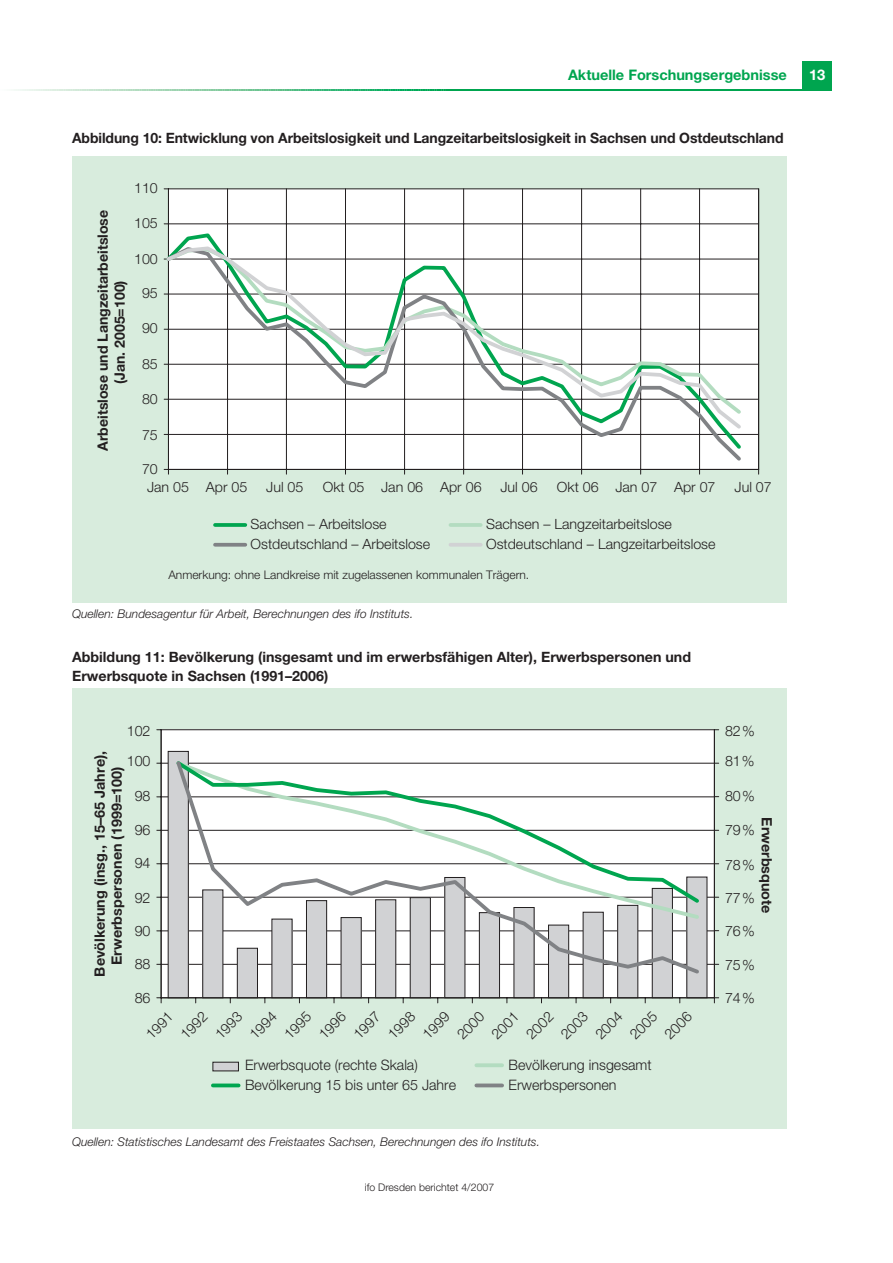
<style>
.page{position:relative;width:893px;height:1263px;background:#fff}
.page>*{position:absolute;margin:0;border:0;box-sizing:border-box;transform-origin:0 0}
.t1{font:700 14.7px "Helvetica Neue";color:#fff}
.t2{font:700 14.55px "Helvetica Neue";color:#00a54f}
.t3{font:300 14.4px "Helvetica Neue";color:#231f20}
.t4{font:700 14.25px/17.1px "Helvetica Neue";color:#231f20;text-align:center}
.t5{font:300 14.25px "Helvetica Neue";color:#231f20}
.t6{font:300 14.1px "Helvetica Neue";color:#231f20}
.t7{font:italic 300 12px "Helvetica Neue";color:#231f20}
.t8{font:300 11.85px "Helvetica Neue";color:#231f20}
.t9{font:300 10.5px "Helvetica Neue";color:#231f20}
</style>
<div class="page">
<div style="left:802px;top:61px;width:30px;height:30px;background:#00a54f"></div>
<hr style="left:447px;top:89px;width:385px;height:2px;background:#00a54f">
<svg style="left:14px;top:89px;width:433px;height:2px"></svg>
<div style="left:72px;top:156px;width:714px;height:447px;background:#d8ecdd"></div>
<div style="left:168px;top:189px;width:590px;height:280px;background:#fff"></div>
<hr style="left:168px;top:434px;width:590px;height:1px;background:#231f20">
<hr style="left:168px;top:399px;width:590px;height:1px;background:#231f20">
<hr style="left:168px;top:364px;width:590px;height:1px;background:#231f20">
<hr style="left:168px;top:329px;width:590px;height:1px;background:#231f20">
<hr style="left:168px;top:294px;width:590px;height:1px;background:#231f20">
<hr style="left:168px;top:259px;width:590px;height:1px;background:#231f20">
<hr style="left:168px;top:223px;width:590px;height:1px;background:#231f20">
<hr style="left:227px;top:189px;width:1px;height:280px;background:#231f20">
<hr style="left:286px;top:189px;width:1px;height:280px;background:#231f20">
<hr style="left:345px;top:189px;width:1px;height:280px;background:#231f20">
<hr style="left:404px;top:189px;width:1px;height:280px;background:#231f20">
<hr style="left:463px;top:189px;width:1px;height:280px;background:#231f20">
<hr style="left:522px;top:189px;width:1px;height:280px;background:#231f20">
<hr style="left:581px;top:189px;width:1px;height:280px;background:#231f20">
<hr style="left:640px;top:189px;width:1px;height:280px;background:#231f20">
<hr style="left:699px;top:189px;width:1px;height:280px;background:#231f20">
<hr style="left:758px;top:189px;width:1px;height:280px;background:#231f20">
<hr style="left:168px;top:189px;width:1px;height:280px;background:#231f20">
<hr style="left:168px;top:469px;width:590px;height:1px;background:#231f20">
<svg style="left:163px;top:432px;width:581px;height:32px"></svg>
<svg style="left:163px;top:245px;width:581px;height:187px"></svg>
<hr style="left:450px;top:523px;width:30px;height:4px;background:#b3dcc0">
<svg style="left:215px;top:523px;width:30px;height:4px"></svg>
<svg style="left:215px;top:543px;width:30px;height:4px"></svg>
<hr style="left:450px;top:543px;width:30px;height:4px;background:#d1d2d4">
<div style="left:72px;top:688px;width:714px;height:440px;background:#d8ecdd"></div>
<div style="left:161px;top:730px;width:553px;height:268px;background:#fff"></div>
<hr style="left:161px;top:964px;width:553px;height:1px;background:#231f20">
<hr style="left:161px;top:931px;width:553px;height:1px;background:#231f20">
<hr style="left:161px;top:897px;width:553px;height:1px;background:#231f20">
<hr style="left:161px;top:863px;width:553px;height:1px;background:#231f20">
<hr style="left:161px;top:830px;width:553px;height:1px;background:#231f20">
<hr style="left:161px;top:796px;width:553px;height:1px;background:#231f20">
<hr style="left:161px;top:763px;width:553px;height:1px;background:#231f20">
<div style="left:168px;top:751px;width:20px;height:247px;background:#d1d2d4"></div>
<div style="left:203px;top:890px;width:20px;height:108px;background:#d1d2d4"></div>
<div style="left:202px;top:890px;width:21px;height:108px;border:1px solid #231f20"></div>
<div style="left:237px;top:948px;width:20px;height:50px;background:#d1d2d4"></div>
<div style="left:237px;top:948px;width:21px;height:50px;border:1px solid #231f20"></div>
<div style="left:272px;top:919px;width:20px;height:79px;background:#d1d2d4"></div>
<div style="left:306px;top:901px;width:20px;height:97px;background:#d1d2d4"></div>
<div style="left:306px;top:900px;width:21px;height:98px;border:1px solid #231f20"></div>
<div style="left:341px;top:918px;width:20px;height:80px;background:#d1d2d4"></div>
<div style="left:375px;top:900px;width:21px;height:98px;background:#d1d2d4"></div>
<div style="left:375px;top:899px;width:21px;height:99px;border:1px solid #231f20"></div>
<div style="left:410px;top:898px;width:20px;height:100px;background:#d1d2d4"></div>
<div style="left:410px;top:897px;width:21px;height:101px;border:1px solid #231f20"></div>
<div style="left:445px;top:877px;width:20px;height:121px;background:#d1d2d4"></div>
<div style="left:444px;top:877px;width:21px;height:121px;border:1px solid #231f20"></div>
<div style="left:479px;top:913px;width:20px;height:85px;background:#d1d2d4"></div>
<div style="left:479px;top:912px;width:21px;height:86px;border:1px solid #231f20"></div>
<div style="left:514px;top:908px;width:20px;height:90px;background:#d1d2d4"></div>
<div style="left:548px;top:925px;width:20px;height:73px;background:#d1d2d4"></div>
<div style="left:548px;top:925px;width:21px;height:73px;border:1px solid #231f20"></div>
<div style="left:583px;top:912px;width:20px;height:86px;background:#d1d2d4"></div>
<div style="left:617px;top:905px;width:21px;height:93px;background:#d1d2d4"></div>
<div style="left:617px;top:905px;width:21px;height:93px;border:1px solid #231f20"></div>
<div style="left:652px;top:888px;width:20px;height:110px;background:#d1d2d4"></div>
<div style="left:652px;top:888px;width:20px;height:110px;border:1px solid #231f20"></div>
<div style="left:686px;top:877px;width:21px;height:121px;background:#d1d2d4"></div>
<hr style="left:161px;top:730px;width:1px;height:268px;background:#231f20">
<hr style="left:161px;top:997px;width:553px;height:1px;background:#231f20">
<svg style="left:157px;top:997px;width:5px;height:6px"></svg>
<svg style="left:176px;top:758px;width:526px;height:219px"></svg>
<svg style="left:713px;top:729px;width:6px;height:274px"></svg>
<div style="left:213px;top:1062px;width:25px;height:9px;background:#d1d2d4"></div>
<div style="left:212px;top:1062px;width:27px;height:9px;border:1px solid #231f20"></div>
<svg style="left:476px;top:1063px;width:26px;height:4px"></svg>
<hr style="left:213px;top:1084px;width:26px;height:3px;background:#00a54f">
<hr style="left:476px;top:1084px;width:26px;height:3px;background:#808285">
<p class="t2" style="left:568px;top:70px;width:220px">Aktuelle Forschungsergebnisse</p>
<p class="t4" style="left:72px;top:131px;width:713px">Abbildung 10: Entwicklung von Arbeitslosigkeit und Langzeitarbeitslosigkeit in Sachsen und Ostdeutschland</p>
<p class="t6" style="left:134px;top:183px;width:25px">110</p>
<p class="t4" style="left:95px;top:451px;width:243px;rotate:-90deg">Arbeitslose und Langzeitarbeitslose (Jan. 2005=100)</p>
<p class="t6" style="left:134px;top:218px;width:25px">105</p>
<p class="t6" style="left:134px;top:254px;width:25px">100</p>
<p class="t6" style="left:142px;top:288px;width:17px">95</p>
<p class="t6" style="left:142px;top:323px;width:17px">90</p>
<p class="t6" style="left:142px;top:359px;width:17px">85</p>
<p class="t6" style="left:142px;top:394px;width:17px">80</p>
<p class="t6" style="left:142px;top:430px;width:17px">75</p>
<p class="t6" style="left:142px;top:464px;width:17px">70</p>
<p class="t6" style="left:147px;top:482px;width:102px">Jan 05 Apr 05</p>
<p class="t6" style="left:266px;top:482px;width:39px">Jul 05</p>
<p class="t6" style="left:323px;top:482px;width:160px">Okt 05 Jan 06 Apr 06</p>
<p class="t6" style="left:500px;top:482px;width:39px">Jul 06</p>
<p class="t6" style="left:557px;top:482px;width:160px">Okt 06 Jan 07 Apr 07</p>
<p class="t6" style="left:734px;top:482px;width:39px">Jul 07</p>
<p class="t6" style="left:251px;top:519px;width:137px">Sachsen – Arbeitslose</p>
<p class="t6" style="left:486px;top:519px;width:187px">Sachsen – Langzeitarbeitslose</p>
<p class="t6" style="left:251px;top:539px;width:181px">Ostdeutschland – Arbeitslose</p>
<p class="t6" style="left:486px;top:539px;width:231px">Ostdeutschland – Langzeitarbeitslose</p>
<p class="t8" style="left:168px;top:571px;width:362px">Anmerkung: ohne Landkreise mit zugelassenen kommunalen Trägern.</p>
<p class="t7" style="left:72px;top:610px;width:343px">Quellen: Bundesagentur für Arbeit, Berechnungen des ifo Instituts.</p>
<p class="t4" style="left:72px;top:649px;width:620px;line-height:18.8px;text-align:left">Abbildung 11: Bevölkerung (insgesamt und im erwerbsfähigen Alter), Erwerbspersonen und<br>Erwerbsquote in Sachsen (1991–2006)</p>
<p class="t3" style="left:127px;top:726px;width:25px">102</p>
<p class="t4" style="left:92px;top:977px;width:227px;rotate:-90deg">Bevölkerung (insg., 15–65 Jahre),<br>Erwerbspersonen (1999=100)</p>
<p class="t3" style="left:127px;top:756px;width:25px">100</p>
<p class="t3" style="left:135px;top:791px;width:17px">98</p>
<p class="t3" style="left:135px;top:825px;width:17px">96</p>
<p class="t3" style="left:135px;top:858px;width:17px">94</p>
<p class="t3" style="left:135px;top:892px;width:17px">92</p>
<p class="t3" style="left:135px;top:926px;width:17px">90</p>
<p class="t3" style="left:135px;top:958px;width:17px">88</p>
<p class="t3" style="left:135px;top:993px;width:17px">86</p>
<p class="t5" style="left:145px;top:1033px;width:33px;rotate:-45deg">1991</p>
<p class="t5" style="left:179px;top:1033px;width:33px;rotate:-45deg">1992</p>
<p class="t5" style="left:214px;top:1033px;width:33px;rotate:-45deg">1993</p>
<p class="t5" style="left:248px;top:1033px;width:33px;rotate:-45deg">1994</p>
<p class="t5" style="left:283px;top:1033px;width:33px;rotate:-45deg">1995</p>
<p class="t5" style="left:317px;top:1033px;width:33px;rotate:-45deg">1996</p>
<p class="t5" style="left:352px;top:1033px;width:33px;rotate:-45deg">1997</p>
<p class="t5" style="left:386px;top:1033px;width:33px;rotate:-45deg">1998</p>
<p class="t5" style="left:421px;top:1033px;width:33px;rotate:-45deg">1999</p>
<p class="t5" style="left:456px;top:1033px;width:33px;rotate:-45deg">2000</p>
<p class="t5" style="left:490px;top:1033px;width:33px;rotate:-45deg">2001</p>
<p class="t5" style="left:525px;top:1033px;width:33px;rotate:-45deg">2002</p>
<p class="t5" style="left:559px;top:1033px;width:33px;rotate:-45deg">2003</p>
<p class="t5" style="left:594px;top:1033px;width:33px;rotate:-45deg">2004</p>
<p class="t5" style="left:628px;top:1033px;width:33px;rotate:-45deg">2005</p>
<p class="t5" style="left:663px;top:1033px;width:33px;rotate:-45deg">2006</p>
<p class="t3" style="left:245px;top:1060px;width:174px">Erwerbsquote (rechte Skala)</p>
<p class="t3" style="left:508px;top:1060px;width:145px">Bevölkerung insgesamt</p>
<p class="t3" style="left:245px;top:1080px;width:212px">Bevölkerung 15 bis unter 65 Jahre</p>
<p class="t3" style="left:508px;top:1080px;width:109px">Erwerbspersonen</p>
<p class="t7" style="left:72px;top:1137px;width:469px">Quellen: Statistisches Landesamt des Freistaates Sachsen, Berechnungen des ifo Instituts.</p>
<p class="t9" style="left:365px;top:1184px;width:131px">ifo Dresden berichtet 4/2007</p>
<p class="t3" style="left:725px;top:726px;width:31px">82%</p>
<p class="t3" style="left:725px;top:756px;width:31px">81%</p>
<p class="t3" style="left:725px;top:790px;width:31px">80%</p>
<p class="t4" style="left:774px;top:817px;width:98px;rotate:90deg">Erwerbsquote</p>
<p class="t3" style="left:725px;top:825px;width:31px">79%</p>
<p class="t3" style="left:725px;top:860px;width:31px">78%</p>
<p class="t3" style="left:725px;top:892px;width:31px">77%</p>
<p class="t3" style="left:725px;top:925px;width:31px">76%</p>
<p class="t3" style="left:725px;top:960px;width:31px">75%</p>
<p class="t3" style="left:725px;top:993px;width:31px">74%</p>
<p class="t1" style="left:809px;top:70px;width:18px">13</p>
</div>
